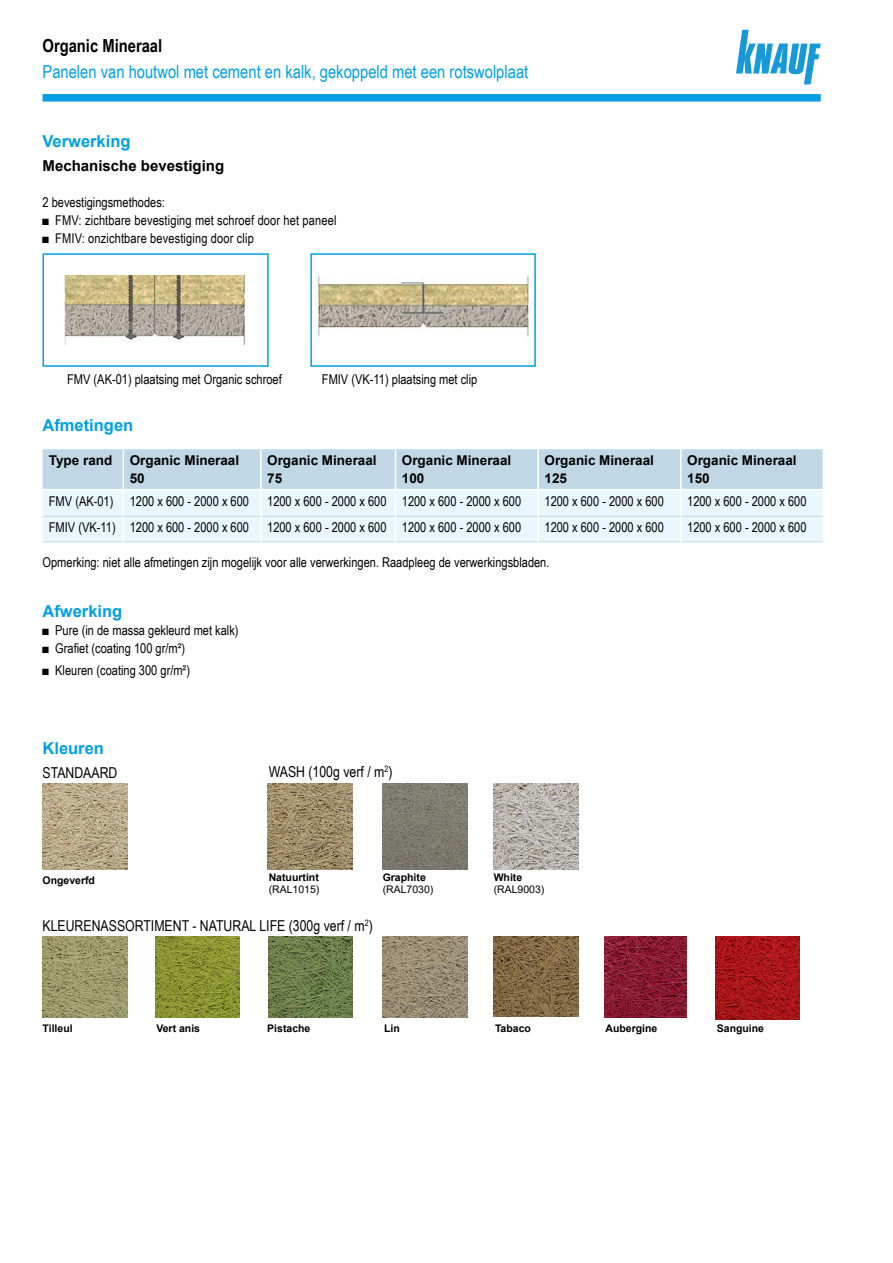
<style>
.page{position:relative;width:893px;height:1263px;background:#fff}
.page>*{position:absolute;margin:0;border:0;box-sizing:border-box;transform-origin:0 0}
.t1{font:18px "Arial Narrow";color:#009fe3}
.t2{font:700 18px "Arial Narrow";color:#000}
.Ue4_Beschreibung_10{font:700 16.5px "Arial";color:#009fe3}
.Ue4_Beschreibung_10-2{font:15px "Arial Narrow";color:#000}
.Ue4_Beschreibung_10-3{font:700 15px "Arial";color:#000}
.Ue4_Beschreibung_10-4{font:13.5px "Arial Narrow";color:#000}
.Tab_Text_TB{font:13.5px "Arial Narrow";color:#000}
.Tab_Kopf_TB{font:700 13.5px/18px "Arial";color:#000}
.Ue4_Beschreibung_10-5{font:700 10.5px "Arial";color:#000}
.Ue4_Beschreibung_10-6{font:10.5px "Arial";color:#000}
</style>
<div class="page">
<svg style="left:736px;top:30px;width:85px;height:54px"></svg>
<div style="left:43px;top:94px;width:778px;height:8px;background:#009fe3"></div>
<svg style="left:43px;top:449px;width:780px;height:93px;background:#d7e8f3"></svg>
<img style="left:315px;top:276px;width:216px;height:61px">
<div style="left:310px;top:253px;width:226px;height:114px;border:2px solid #009fe3"></div>
<img style="left:64px;top:276px;width:182px;height:68px">
<div style="left:43px;top:253px;width:226px;height:114px;border:2px solid #009fe3"></div>
<img style="left:604px;top:936px;width:83px;height:81px">
<img style="left:383px;top:936px;width:84px;height:81px">
<img style="left:493px;top:936px;width:85px;height:80px">
<img style="left:43px;top:936px;width:84px;height:81px">
<img style="left:155px;top:936px;width:85px;height:81px">
<img style="left:268px;top:936px;width:85px;height:81px">
<img style="left:716px;top:936px;width:83px;height:83px">
<img style="left:43px;top:783px;width:84px;height:86px">
<img style="left:268px;top:783px;width:85px;height:86px">
<img style="left:383px;top:783px;width:84px;height:86px">
<img style="left:493px;top:783px;width:85px;height:86px">
<p class="t2" style="left:43px;top:32px;width:121px">Organic Mineraal</p>
<p class="t1" style="left:43px;top:58px;width:487px">Panelen van houtwol met cement en kalk, gekoppeld met een rotswolplaat</p>
<p class="Ue4_Beschreibung_10" style="left:43px;top:130px;width:90px">Verwerking</p>
<p class="Ue4_Beschreibung_10-3" style="left:43px;top:155px;width:183px">Mechanische bevestiging</p>
<p class="Ue4_Beschreibung_10-4" style="left:43px;top:192px;width:124px">2 bevestigingsmethodes:</p>
<p class="Ue4_Beschreibung_10-4" style="left:43px;top:210px;width:295px">■ FMV: zichtbare bevestiging met schroef door het paneel</p>
<p class="Ue4_Beschreibung_10-4" style="left:43px;top:228px;width:213px">■ FMIV: onzichtbare bevestiging door clip</p>
<p class="Ue4_Beschreibung_10-4" style="left:67px;top:369px;width:216px">FMV (AK-01) plaatsing met Organic schroef</p>
<p class="Ue4_Beschreibung_10-4" style="left:322px;top:369px;width:157px">FMIV (VK-11) plaatsing met clip</p>
<p class="Ue4_Beschreibung_10" style="left:43px;top:413px;width:92px">Afmetingen</p>
<p class="Tab_Kopf_TB" style="left:49px;top:452px;width:65px">Type rand</p>
<p class="Tab_Kopf_TB" style="left:130px;top:452px;width:111px">Organic Mineraal<br>50</p>
<p class="Tab_Kopf_TB" style="left:267px;top:452px;width:111px">Organic Mineraal<br>75</p>
<p class="Tab_Kopf_TB" style="left:402px;top:452px;width:111px">Organic Mineraal<br>100</p>
<p class="Tab_Kopf_TB" style="left:544px;top:452px;width:111px">Organic Mineraal<br>125</p>
<p class="Tab_Kopf_TB" style="left:687px;top:452px;width:111px">Organic Mineraal<br>150</p>
<p class="Tab_Text_TB" style="left:49px;top:491px;width:66px">FMV (AK-01)</p>
<p class="Tab_Text_TB" style="left:130px;top:491px;width:121px">1200 x 600 - 2000 x 600</p>
<p class="Tab_Text_TB" style="left:267px;top:491px;width:121px">1200 x 600 - 2000 x 600</p>
<p class="Tab_Text_TB" style="left:402px;top:491px;width:121px">1200 x 600 - 2000 x 600</p>
<p class="Tab_Text_TB" style="left:544px;top:491px;width:121px">1200 x 600 - 2000 x 600</p>
<p class="Tab_Text_TB" style="left:687px;top:491px;width:121px">1200 x 600 - 2000 x 600</p>
<p class="Tab_Text_TB" style="left:49px;top:518px;width:68px">FMIV (VK-11)</p>
<p class="Tab_Text_TB" style="left:130px;top:518px;width:121px">1200 x 600 - 2000 x 600</p>
<p class="Tab_Text_TB" style="left:267px;top:518px;width:121px">1200 x 600 - 2000 x 600</p>
<p class="Tab_Text_TB" style="left:402px;top:518px;width:121px">1200 x 600 - 2000 x 600</p>
<p class="Tab_Text_TB" style="left:544px;top:518px;width:121px">1200 x 600 - 2000 x 600</p>
<p class="Tab_Text_TB" style="left:687px;top:518px;width:121px">1200 x 600 - 2000 x 600</p>
<p class="Ue4_Beschreibung_10-4" style="left:43px;top:552px;width:508px">Opmerking: niet alle afmetingen zijn mogelijk voor alle verwerkingen. Raadpleeg de verwerkingsbladen.</p>
<p class="Ue4_Beschreibung_10" style="left:43px;top:600px;width:81px">Afwerking</p>
<p class="Ue4_Beschreibung_10-4" style="left:43px;top:621px;width:198px">■ Pure (in de massa gekleurd met kalk)</p>
<p class="Ue4_Beschreibung_10-4" style="left:43px;top:639px;width:144px">■ Grafiet (coating 100 gr/m²)</p>
<p class="Ue4_Beschreibung_10-4" style="left:43px;top:661px;width:149px">■ Kleuren (coating 300 gr/m²)</p>
<p class="Ue4_Beschreibung_10" style="left:43px;top:736px;width:63px">Kleuren</p>
<p class="Ue4_Beschreibung_10-2" style="left:43px;top:761px;width:76px">STANDAARD</p>
<p class="Ue4_Beschreibung_10-2" style="left:269px;top:761px;width:125px">WASH (100g verf / m<sup>2</sup>)</p>
<p class="Ue4_Beschreibung_10-5" style="left:269px;top:870px;width:52px">Natuurtint</p>
<p class="Ue4_Beschreibung_10-5" style="left:383px;top:870px;width:45px">Graphite</p>
<p class="Ue4_Beschreibung_10-5" style="left:494px;top:870px;width:30px">White</p>
<p class="Ue4_Beschreibung_10-6" style="left:269px;top:882px;width:52px">(RAL1015)</p>
<p class="Ue4_Beschreibung_10-6" style="left:383px;top:882px;width:52px">(RAL7030)</p>
<p class="Ue4_Beschreibung_10-6" style="left:494px;top:882px;width:52px">(RAL9003)</p>
<p class="Ue4_Beschreibung_10-5" style="left:43px;top:873px;width:54px">Ongeverfd</p>
<p class="Ue4_Beschreibung_10-2" style="left:43px;top:915px;width:332px">KLEURENASSORTIMENT - NATURAL LIFE (300g verf / m<sup>2</sup>)</p>
<p class="Ue4_Beschreibung_10-5" style="left:43px;top:1021px;width:32px">Tilleul</p>
<p class="Ue4_Beschreibung_10-5" style="left:156px;top:1021px;width:45px">Vert anis</p>
<p class="Ue4_Beschreibung_10-5" style="left:267px;top:1021px;width:45px">Pistache</p>
<p class="Ue4_Beschreibung_10-5" style="left:384px;top:1021px;width:17px">Lin</p>
<p class="Ue4_Beschreibung_10-5" style="left:495px;top:1021px;width:37px">Tabaco</p>
<p class="Ue4_Beschreibung_10-5" style="left:605px;top:1021px;width:53px">Aubergine</p>
<p class="Ue4_Beschreibung_10-5" style="left:717px;top:1021px;width:49px">Sanguine</p>
</div>
